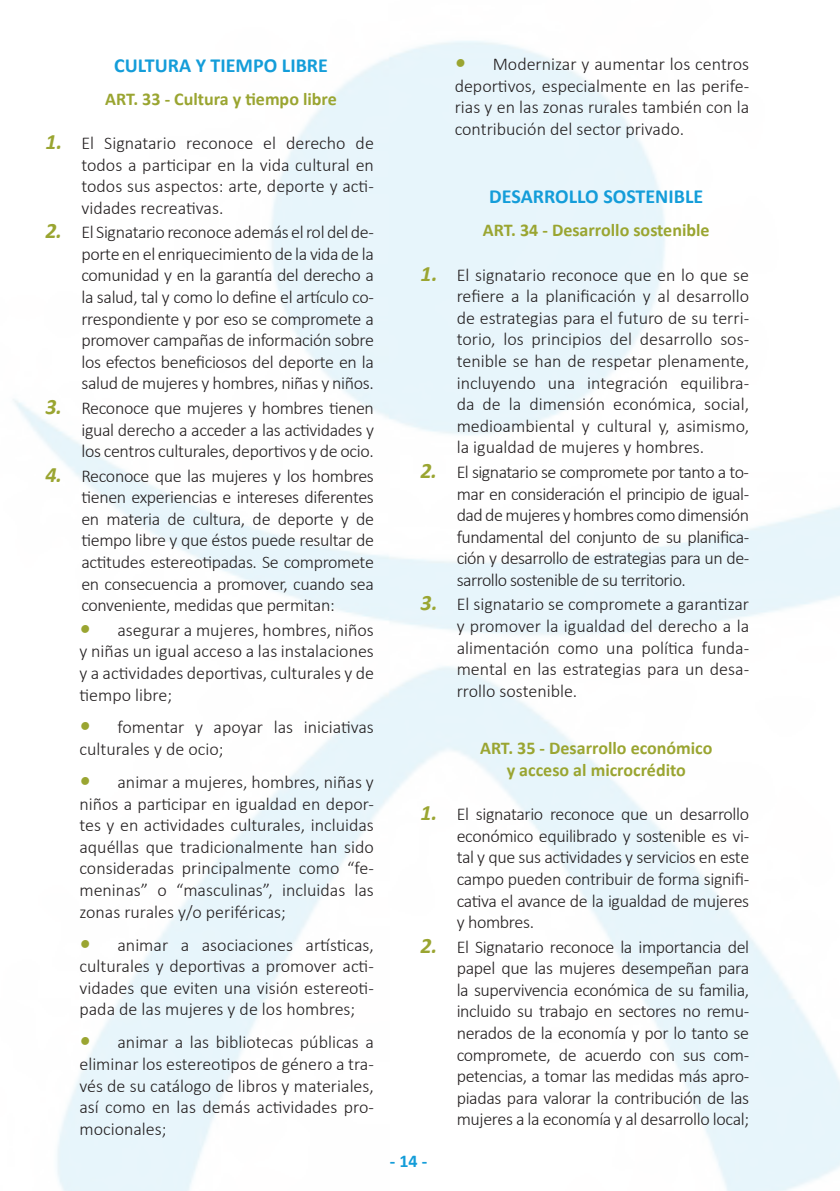
<style>
.page{position:relative;width:840px;height:1191px;background:#fff}
.page>*{position:absolute;margin:0;border:0;box-sizing:border-box;transform-origin:0 0}
.t1{font:700 20px "Calibri";color:#149dd9}
.t2{font:300 18px/21.6px "Calibri";color:#231f20;text-align:justify}
.t3{font:700 18px/21.6px "Calibri";color:#9aa531;text-align:center}
.t4{font:700 18px "Calibri";color:#149dd9}
.s1{font-weight:700;font-style:italic;font-size:22px;color:#9aa531}
</style>
<div class="page">
<p class="t1" style="left:114px;top:51px;width:215px">CULTURA Y TIEMPO LIBRE</p>
<p class="t3" style="left:105px;top:88px;width:233px">ART. 33 - Cultura y tiempo libre</p>
<p class="t2" style="left:81px;top:132px;width:294px;text-indent:-36px"><span class="s1">1.</span> El Signatario reconoce el derecho de todos a participar en la vida cultural en todos sus aspectos: arte, deporte y acti&shy;vidades recreativas.</p>
<p class="t2" style="left:81px;top:221px;width:294px;text-indent:-36px"><span class="s1">2.</span> El Signatario reconoce además el rol del de&shy;porte en el enriquecimiento de la vida de la comunidad y en la garantía del derecho a la salud, tal y como lo define el artículo co&shy;rrespondiente y por eso se compromete a promover campañas de información sobre los efectos beneficiosos del deporte en la salud de mujeres y hombres, niñas y niños.</p>
<p class="t2" style="left:81px;top:397px;width:294px;text-indent:-36px"><span class="s1">3.</span> Reconoce que mujeres y hombres tienen igual derecho a acceder a las actividades y los centros culturales, deportivos y de ocio.</p>
<p class="t2" style="left:81px;top:464px;width:294px;text-indent:-36px"><span class="s1">4.</span> Reconoce que las mujeres y los hombres tienen experiencias e intereses diferentes en materia de cultura, de deporte y de tiempo libre y que éstos puede resultar de actitudes estereotipadas. Se compromete en consecuencia a promover, cuando sea conveniente, medidas que permitan:</p>
<p class="t2" style="left:79px;top:619px;width:296px"><span class="s1">•</span> asegurar a mujeres, hombres, niños y niñas un igual acceso a las instalaciones y a actividades deportivas, culturales y de tiempo libre;</p>
<p class="t2" style="left:79px;top:716px;width:296px"><span class="s1">•</span> fomentar y apoyar las iniciativas culturales y de ocio;</p>
<p class="t2" style="left:79px;top:771px;width:296px"><span class="s1">•</span> animar a mujeres, hombres, niñas y niños a participar en igualdad en depor&shy;tes y en actividades culturales, incluidas aquéllas que tradicionalmente han sido consideradas principalmente como “fe&shy;meninas” o “masculinas”, incluidas las zonas rurales y/o periféricas;</p>
<p class="t2" style="left:79px;top:933px;width:296px"><span class="s1">•</span> animar a asociaciones artísticas, culturales y deportivas a promover acti&shy;vidades que eviten una visión estereoti&shy;pada de las mujeres y de los hombres;</p>
<p class="t2" style="left:79px;top:1031px;width:296px"><span class="s1">•</span> animar a las bibliotecas públicas a eliminar los estereotipos de género a tra&shy;vés de su catálogo de libros y materiales, así como en las demás actividades pro&shy;mocionales;</p>
<p class="t2" style="left:454px;top:53px;width:296px"><span class="s1">•</span> Modernizar y aumentar los centros deportivos, especialmente en las perife&shy;rias y en las zonas rurales también con la contribución del sector privado.</p>
<p class="t1" style="left:489px;top:182px;width:215px">DESARROLLO SOSTENIBLE</p>
<p class="t3" style="left:482px;top:219px;width:228px">ART. 34 - Desarrollo sostenible</p>
<p class="t2" style="left:456px;top:264px;width:294px;text-indent:-36px"><span class="s1">1.</span> El signatario reconoce que en lo que se refiere a la planificación y al desarrollo de estrategias para el futuro de su terri&shy;torio, los principios del desarrollo sos&shy;tenible se han de respetar plenamente, incluyendo una integración equilibra&shy;da de la dimensión económica, social, medioambiental y cultural y, asimismo, la igualdad de mujeres y hombres.</p>
<p class="t2" style="left:456px;top:461px;width:294px;text-indent:-36px"><span class="s1">2.</span> El signatario se compromete por tanto a to&shy;mar en consideración el principio de igual&shy;dad de mujeres y hombres como dimensión fundamental del conjunto de su planifica&shy;ción y desarrollo de estrategias para un de&shy;sarrollo sostenible de su territorio.</p>
<p class="t2" style="left:456px;top:593px;width:294px;text-indent:-36px"><span class="s1">3.</span> El signatario se compromete a garantizar y promover la igualdad del derecho a la alimentación como una política funda&shy;mental en las estrategias para un desa&shy;rrollo sostenible.</p>
<p class="t3" style="left:480px;top:737px;width:234px">ART. 35 - Desarrollo económico y acceso al microcrédito</p>
<p class="t2" style="left:456px;top:803px;width:294px;text-indent:-36px"><span class="s1">1.</span> El signatario reconoce que un desarrollo económico equilibrado y sostenible es vi&shy;tal y que sus actividades y servicios en este campo pueden contribuir de forma signifi&shy;cativa el avance de la igualdad de mujeres y hombres.</p>
<p class="t2" style="left:456px;top:935px;width:294px;text-indent:-36px"><span class="s1">2.</span> El Signatario reconoce la importancia del papel que las mujeres desempeñan para la supervivencia económica de su familia, incluido su trabajo en sectores no remu&shy;nerados de la economía y por lo tanto se compromete, de acuerdo con sus com&shy;petencias, a tomar las medidas más apro&shy;piadas para valorar la contribución de las mujeres a la economía y al desarrollo local;</p>
<p class="t4" style="left:389px;top:1148px;width:39px">- 14 -</p>
</div>
